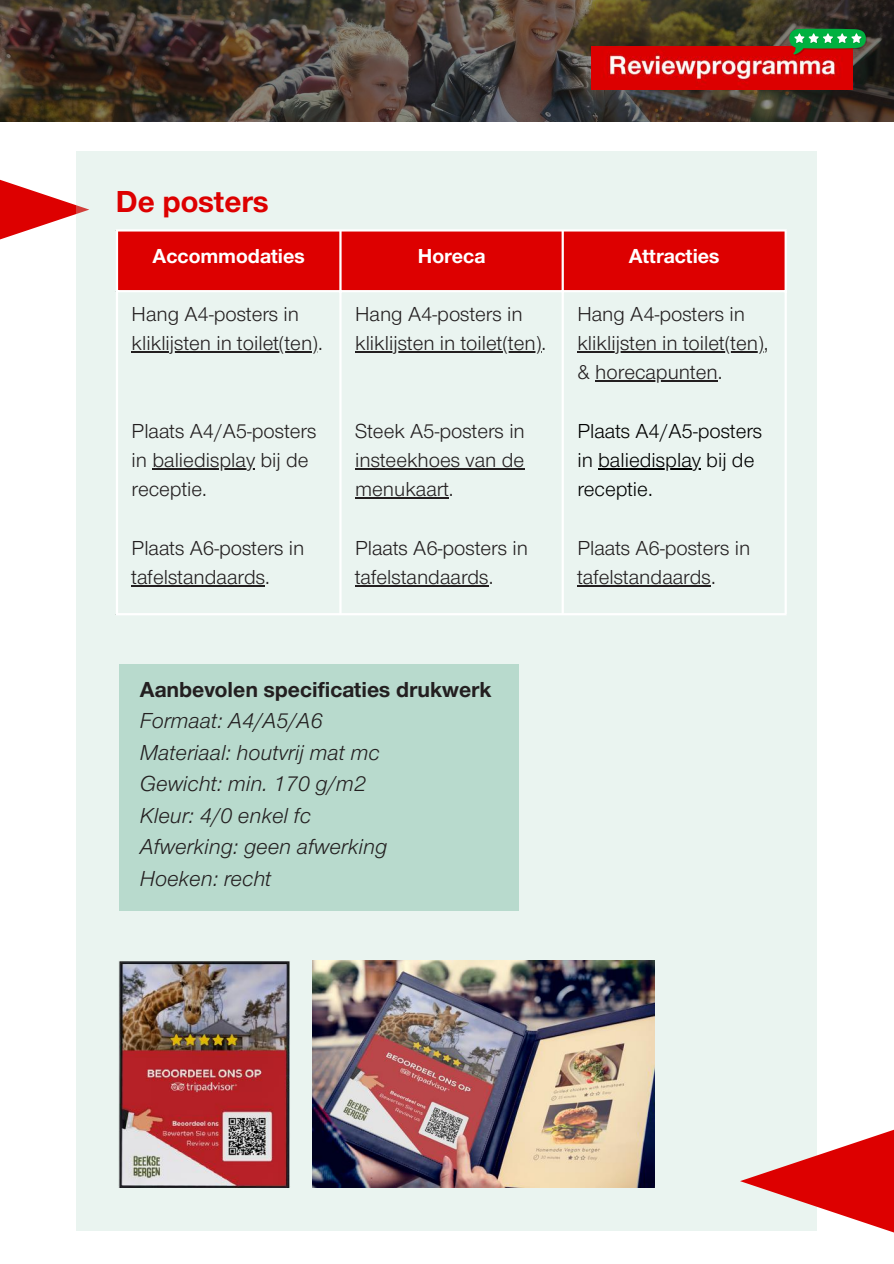
<style>
.page{position:relative;width:894px;height:1264px;background:#fff}
.page>*{position:absolute;margin:0;border:0;box-sizing:border-box;transform-origin:0 0}
.t1{font:700 31.5px "Nimbus San Nov";color:#d00}
.t2{font:italic 22.5px/31.5px "Nimbus San Nov";color:#231f20}
.t3{font:700 22.5px "Nimbus San Nov";color:#231f20}
.t4{font:21px/29.2px "Nimbus San Nov";color:#231f20}
.t5{font:21px/29.2px "Nimbus San Nov";color:#000}
.t6{font:700 21px "Nimbus San Nov";color:#fff}
</style>
<div class="page">
<svg style="left:0;top:0;width:893px;height:122px;background:#483c32"></svg>
<img style="left:591px;top:46px;width:260px;height:43px">
<svg style="left:788px;top:29px;width:79px;height:27px;background:#578748"></svg>
<svg style="left:0;top:76px;width:89px;height:164px"></svg>
<div style="left:76px;top:152px;width:740px;height:1078px;background:#eaf4f0"></div>
<svg style="left:739px;top:1047px;width:154px;height:186px;fill:#eaf4f0"></svg>
<div style="left:118px;top:231px;width:666px;height:59px;background:#d00"></div>
<hr style="left:132px;top:351px;width:186px;height:1px;background:#231f20">
<hr style="left:152px;top:468px;width:103px;height:1px;background:#231f20">
<hr style="left:132px;top:585px;width:133px;height:1px;background:#231f20">
<hr style="left:355px;top:351px;width:186px;height:1px;background:#231f20">
<hr style="left:355px;top:468px;width:169px;height:1px;background:#231f20">
<hr style="left:355px;top:497px;width:94px;height:1px;background:#231f20">
<hr style="left:355px;top:585px;width:133px;height:1px;background:#231f20">
<hr style="left:577px;top:351px;width:186px;height:1px;background:#231f20">
<hr style="left:595px;top:380px;width:122px;height:1px;background:#231f20">
<hr style="left:598px;top:468px;width:102px;height:1px;background:#000">
<hr style="left:577px;top:585px;width:133px;height:1px;background:#231f20">
<hr style="left:116px;top:231px;width:2px;height:382px;background:#fff">
<hr style="left:339px;top:231px;width:2px;height:382px;background:#fff">
<hr style="left:561px;top:231px;width:2px;height:382px;background:#fff">
<hr style="left:784px;top:231px;width:2px;height:382px;background:#fff">
<hr style="left:116px;top:229px;width:670px;height:2px;background:#fff">
<hr style="left:116px;top:290px;width:670px;height:2px;background:#fff">
<hr style="left:116px;top:613px;width:670px;height:2px;background:#fff">
<div style="left:119px;top:664px;width:399px;height:247px;background:#b8dacd"></div>
<img style="left:119px;top:961px;width:171px;height:226px">
<img style="left:313px;top:960px;width:341px;height:227px">
<h1 class="t1" style="left:116px;top:191px;width:154px">De posters</h1>
<p class="t6" style="left:152px;top:249px;width:154px">Accommodaties</p>
<p class="t6" style="left:417px;top:249px;width:69px">Horeca</p>
<p class="t6" style="left:628px;top:249px;width:92px">Attracties</p>
<p class="t4" style="left:132px;top:302px;width:193px">Hang A4-posters in kliklijsten in toilet(ten).</p>
<p class="t4" style="left:132px;top:419px;width:186px">Plaats A4/A5-posters in baliedisplay bij de receptie.</p>
<p class="t4" style="left:132px;top:536px;width:174px">Plaats A6-posters in tafelstandaards.</p>
<p class="t4" style="left:355px;top:302px;width:193px">Hang A4-posters in kliklijsten in toilet(ten).</p>
<p class="t4" style="left:355px;top:419px;width:171px;text-align:justify">Steek A5-posters in insteekhoes van de menukaart.</p>
<p class="t4" style="left:355px;top:536px;width:174px">Plaats A6-posters in tafelstandaards.</p>
<p class="t4" style="left:577px;top:302px;width:193px">Hang A4-posters in kliklijsten in toilet(ten), &amp; horecapunten.</p>
<p class="t5" style="left:577px;top:419px;width:186px">Plaats A4/A5-posters in baliedisplay bij de receptie.</p>
<p class="t4" style="left:577px;top:536px;width:174px">Plaats A6-posters in tafelstandaards.</p>
<p class="t3" style="left:140px;top:681px;width:353px">Aanbevolen specificaties drukwerk</p>
<p class="t2" style="left:140px;top:708px;width:249px">Formaat: A4/A5/A6<br>Materiaal: houtvrij mat mc<br>Gewicht: min. 170 g/m2<br>Kleur: 4/0 enkel fc<br>Afwerking: geen afwerking<br>Hoeken: recht</p>
</div>
